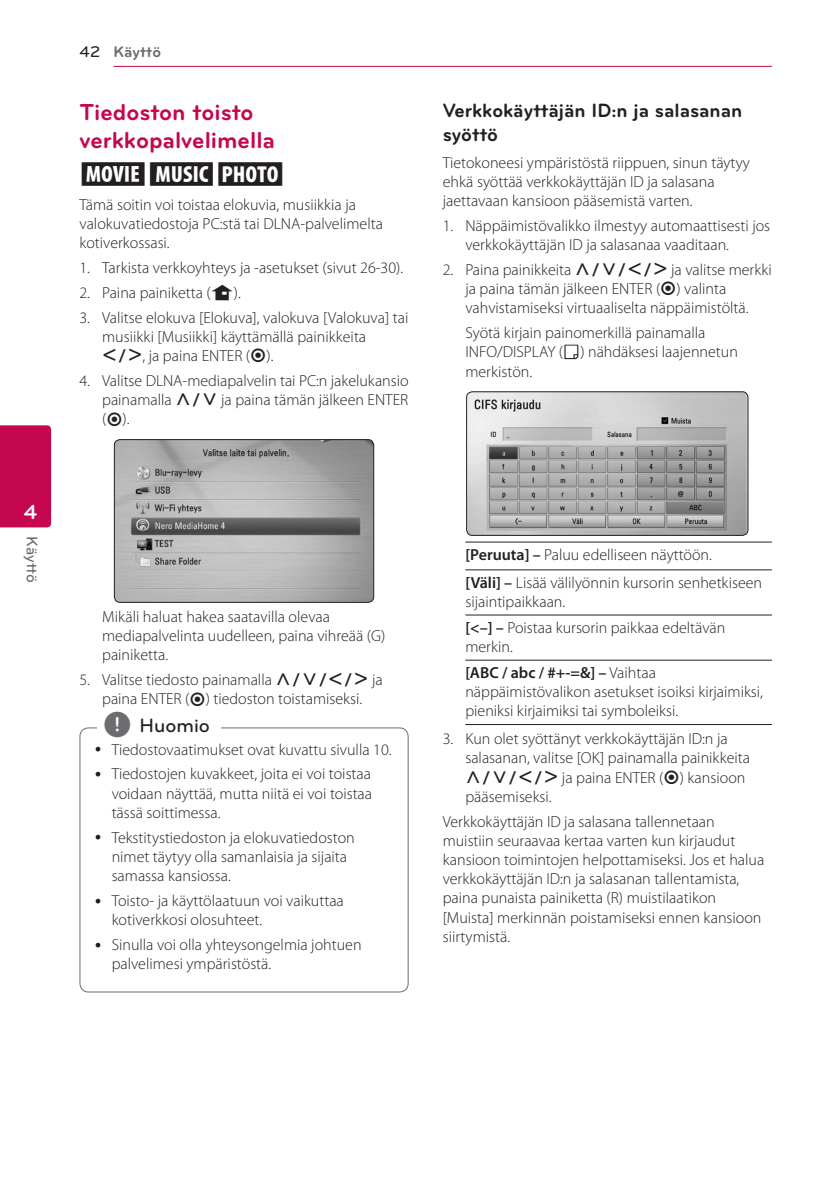
<style>
.page{position:relative;width:840px;height:1191px;background:#fff}
.page>*{position:absolute;margin:0;border:0;box-sizing:border-box;transform-origin:0 0}
.Title_2{font:700 24px/28px "Bryant LG";color:#c50750}
.Content_text_Light{font:24px "UPSYS Common";color:#231f20}
.t1{font:700 21px "Bryant LG";color:#fff}
.Title_3{font:700 20px/24px "Bryant LG";color:#231f20}
.t2{font:500 20px "Bryant LG";color:#231f20}
.Content_text_Light-2{font:300 16px/19.2px "Myriad Pro";color:#231f20}
.Content_text_Num{font:300 16px/19.2px "Myriad Pro";color:#231f20}
.Contents_Text_Sub_Nu{font:300 16px/19.2px "Myriad Pro";color:#231f20}
.t3{font:700 16px "Bryant LG";color:#6c6d70}
.t4{font:500 16px "Bryant LG";color:#6c6d70}
.s1{font-weight:500;color:#231f20}
.s2{font-family:"UPSYS Common";font-weight:400}
.s3{font-family:"UPSYS Common";font-weight:400;font-size:30px;color:#6c6d70}
.s4{font-weight:600}
</style>
<div class="page">
<hr style="left:113px;top:66px;width:658px;height:1px;background:#c50750">
<div style="left:0;top:425px;width:51px;height:102px;background:#c50750"></div>
<img style="left:114px;top:439px;width:259px;height:163px">
<div style="left:114px;top:439px;width:260px;height:164px;border:1px solid #231f20;border-radius:6px"></div>
<div style="left:79px;top:727px;width:329px;height:265px;border:1px solid #6c6d70;border-radius:9px"></div>
<div style="left:97px;top:721px;width:124px;height:20px;background:#fff"></div>
<img style="left:467px;top:392px;width:280px;height:143px">
<div style="left:466px;top:391px;width:282px;height:145px;border:1px solid #231f20;border-radius:6px"></div>
<hr style="left:465px;top:541px;width:306px;height:1px;background:#231f20">
<hr style="left:465px;top:569px;width:306px;height:1px;background:#231f20">
<hr style="left:465px;top:614px;width:306px;height:1px;background:#231f20">
<hr style="left:465px;top:659px;width:306px;height:1px;background:#231f20">
<hr style="left:465px;top:724px;width:306px;height:1px;background:#231f20">
<h2 class="t1" style="left:24px;top:499px;width:15px">4</h2>
<p class="t4" style="left:42px;top:536px;width:48px;rotate:90deg">Käyttö</p>
<p class="t3" style="left:79px;top:42px;width:83px"><span class="s1">42</span> Käyttö</p>
<p class="Title_2" style="left:79px;top:98px;width:197px">Tiedoston toisto verkkopalvelimella</p>
<p class="Content_text_Light" style="left:79px;top:160px;width:207px">YUI</p>
<p class="Content_text_Light-2" style="left:79px;top:195px;width:305px">Tämä soitin voi toistaa elokuvia, musiikkia ja valokuvatiedostoja PC:stä tai DLNA-palvelimelta kotiverkossasi.</p>
<p class="Content_text_Num" style="left:79px;top:258px;width:325px">1. Tarkista verkkoyhteys ja -asetukset (sivut 26-30).</p>
<p class="Content_text_Num" style="left:79px;top:283px;width:163px">2. Paina painiketta (<span class="s2">N</span>).</p>
<p class="Content_text_Num" style="left:102px;top:308px;width:307px;text-indent:-23px">3. Valitse elokuva [Elokuva], valokuva [Valokuva] tai musiikki [Musiikki] käyttämällä painikkeita<br><span class="s2">A/D</span>, ja paina ENTER (<span class="s2">B</span>).</p>
<p class="Content_text_Num" style="left:102px;top:371px;width:308px;text-align:justify;text-indent:-23px">4. Valitse DLNA-mediapalvelin tai PC:n jakelukansio painamalla <span class="s2">W/S</span> ja paina tämän jälkeen ENTER (<span class="s2">B</span>).</p>
<p class="Title_3" style="left:442px;top:98px;width:301px">Verkkokäyttäjän ID:n ja salasanan syöttö</p>
<p class="Content_text_Light-2" style="left:442px;top:152px;width:308px">Tietokoneesi ympäristöstä riippuen, sinun täytyy ehkä syöttää verkkokäyttäjän ID ja salasana jaettavaan kansioon pääsemistä varten.</p>
<p class="Content_text_Num" style="left:465px;top:216px;width:306px;text-indent:-23px">1. Näppäimistövalikko ilmestyy automaattisesti jos verkkokäyttäjän ID ja salasanaa vaaditaan.</p>
<p class="Content_text_Num" style="left:465px;top:260px;width:308px;text-indent:-23px">2. Paina painikkeita <span class="s2">W/S/A/D</span> ja valitse merkki ja paina tämän jälkeen ENTER (<span class="s2">B</span>) valinta vahvistamiseksi virtuaaliselta näppäimistöltä.</p>
<p class="Contents_Text_Sub_Nu" style="left:465px;top:323px;width:274px">Syötä kirjain painomerkillä painamalla<br>INFO/DISPLAY (<span class="s2">M</span>) nähdäksesi laajennetun merkistön.</p>
<p class="Contents_Text_Sub_Nu" style="left:102px;top:607px;width:284px">Mikäli haluat hakea saatavilla olevaa mediapalvelinta uudelleen, paina vihreää (G) painiketta.</p>
<p class="Content_text_Num" style="left:79px;top:670px;width:304px;text-align:center">5. Valitse tiedosto painamalla <span class="s2">W/S/A/D</span> ja paina ENTER (<span class="s2">B</span>) tiedoston toistamiseksi.</p>
<p class="Content_text_Light-2" style="left:112px;top:736px;width:281px;line-height:24.8px">Tiedostovaatimukset ovat kuvattu sivulla 10.<br>Tiedostojen kuvakkeet, joita ei voi toistaa</p>
<p class="Content_text_Light-2" style="left:112px;top:783px;width:262px">voidaan näyttää, mutta niitä ei voi toistaa tässä soittimessa.</p>
<p class="Content_text_Light-2" style="left:112px;top:827px;width:244px">Tekstitystiedoston ja elokuvatiedoston nimet täytyy olla samanlaisia ja sijaita samassa kansiossa.</p>
<p class="Content_text_Light-2" style="left:112px;top:891px;width:233px">Toisto- ja käyttölaatuun voi vaikuttaa kotiverkkosi olosuhteet.</p>
<p class="Content_text_Light-2" style="left:112px;top:935px;width:251px">Sinulla voi olla yhteysongelmia johtuen palvelimesi ympäristöstä.</p>
<p class="t2" style="left:103px;top:712px;width:108px"><span class="s3">,</span> Huomio</p>
<p class="Content_text_Light-2" style="left:465px;top:544px;width:248px"><span class="s4">[Peruuta] –</span> Paluu edelliseen näyttöön.</p>
<p class="Content_text_Light-2" style="left:465px;top:572px;width:298px"><span class="s4">[Väli] –</span> Lisää välilyönnin kursorin senhetkiseen sijaintipaikkaan.</p>
<p class="Content_text_Light-2" style="left:465px;top:617px;width:261px"><span class="s4">[&lt;–] –</span> Poistaa kursorin paikkaa edeltävän merkin.</p>
<p class="Content_text_Light-2" style="left:465px;top:663px;width:299px"><span class="s4">[ABC / abc / #+-=&amp;] –</span> Vaihtaa näppäimistövalikon asetukset isoiksi kirjaimiksi, pieniksi kirjaimiksi tai symboleiksi.</p>
<p class="Content_text_Num" style="left:465px;top:729px;width:286px;text-indent:-23px">3. Kun olet syöttänyt verkkokäyttäjän ID:n ja salasanan, valitse [OK] painamalla painikkeita <span class="s2">W/S/A/D</span> ja paina ENTER (<span class="s2">B</span>) kansioon pääsemiseksi.</p>
<p class="Content_text_Light-2" style="left:442px;top:811px;width:323px">Verkkokäyttäjän ID ja salasana tallennetaan muistiin seuraavaa kertaa varten kun kirjaudut kansioon toimintojen helpottamiseksi. Jos et halua verkkokäyttäjän ID:n ja salasanan tallentamista, paina punaista painiketta (R) muistilaatikon [Muista] merkinnän poistamiseksi ennen kansioon siirtymistä.</p>
</div>
